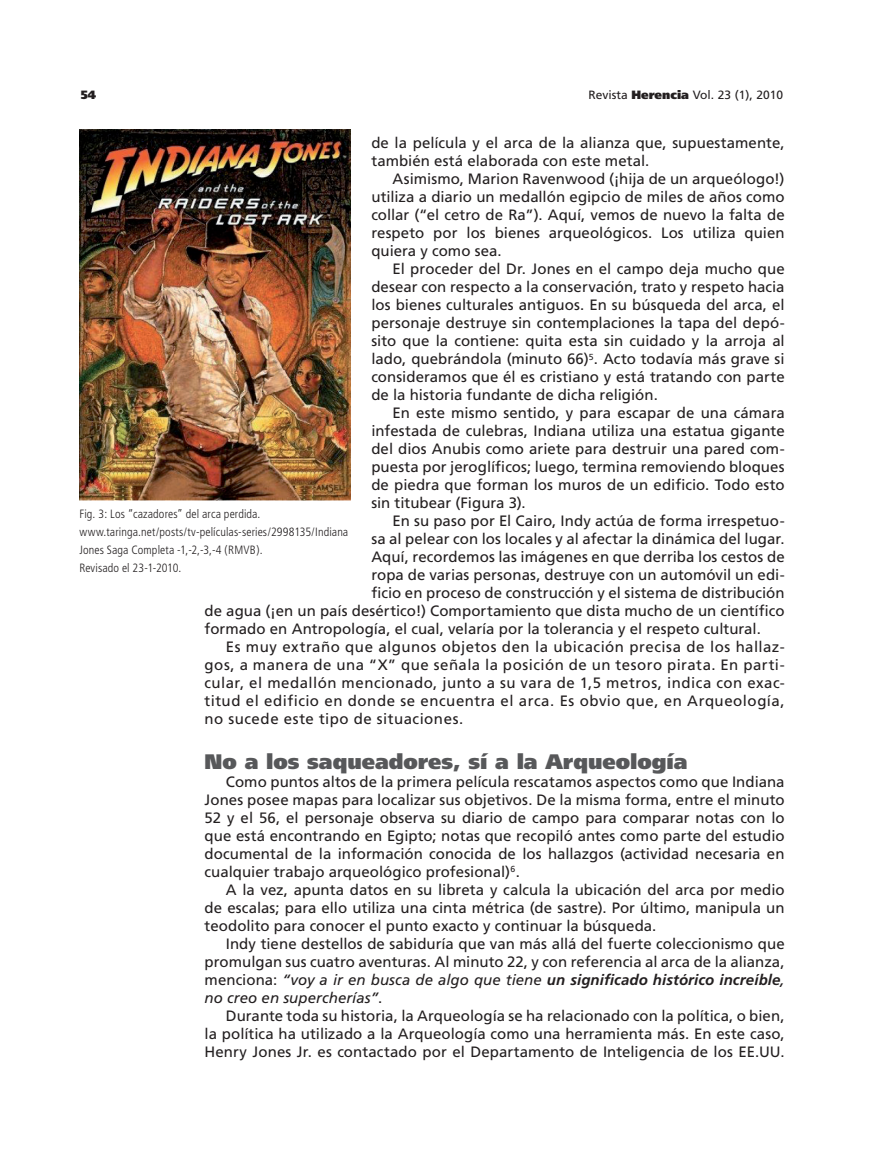
<style>
.page{position:relative;width:891px;height:1161px;background:#fff}
.page>*{position:absolute;margin:0;border:0;box-sizing:border-box;transform-origin:0 0}
.Subtítulos_del_artíc{font:900 21px "Frutiger";color:#57585a}
.Subtítulos_del_artíc-2{font:15px/18px "Frutiger";color:#231f20;text-align:justify}
.t1{font:300 condensed 12px/18px "Frutiger";letter-spacing:.01em;color:#231f20}
.t2{font:12px "Frutiger";color:#231f20}
.t3{font:900 12px "Frutiger";color:#231f20}
.s1{font-weight:900}
.s2{font-style:italic}
.s3{font-weight:700;font-style:italic}
</style>
<div class="page">
<img style="left:79px;top:130px;width:271px;height:370px">
<p class="t3" style="left:81px;top:87px;width:17px">54</p>
<p class="t2" style="left:588px;top:88px;width:196px">Revista <span class="s1">Herencia</span> Vol. 23 (1), 2010</p>
<p class="Subtítulos_del_artíc-2" style="left:371px;top:134px;width:415px">de la película y el arca de la alianza que, supuestamente, también está elaborada con este metal.</p>
<p class="Subtítulos_del_artíc-2" style="left:371px;top:170px;width:415px;text-indent:21px">Asimismo, Marion Ravenwood (¡hija de un arqueólogo!) utiliza a diario un medallón egipcio de miles de años como collar (“el cetro de Ra”). Aquí, vemos de nuevo la falta de respeto por los bienes arqueológicos. Los utiliza quien quiera y como sea.</p>
<p class="Subtítulos_del_artíc-2" style="left:371px;top:260px;width:415px;text-indent:21px">El proceder del Dr. Jones en el campo deja mucho que desear con respecto a la conservación, trato y respeto hacia los bienes culturales antiguos. En su búsqueda del arca, el personaje destruye sin contemplaciones la tapa del depó&shy;sito que la contiene: quita esta sin cuidado y la arroja al lado, quebrándola (minuto 66)<sup>5</sup>. Acto todavía más grave si consideramos que él es cristiano y está tratando con parte de la historia fundante de dicha religión.</p>
<p class="Subtítulos_del_artíc-2" style="left:371px;top:404px;width:415px;text-indent:21px">En este mismo sentido, y para escapar de una cámara infestada de culebras, Indiana utiliza una estatua gigante del dios Anubis como ariete para destruir una pared com&shy;puesta por jeroglíficos; luego, termina removiendo bloques de piedra que forman los muros de un edificio. Todo esto sin titubear (Figura 3).</p>
<p class="Subtítulos_del_artíc-2" style="left:393px;top:512px;width:394px">En su paso por El Cairo, Indy actúa de forma irrespetuo-</p>
<p class="Subtítulos_del_artíc-2" style="left:371px;top:530px;width:415px">sa al pelear con los locales y al afectar la dinámica del lugar.</p>
<p class="Subtítulos_del_artíc-2" style="left:371px;top:548px;width:415px">Aquí, recordemos las imágenes en que derriba los cestos de</p>
<p class="Subtítulos_del_artíc-2" style="left:371px;top:566px;width:415px">ropa de varias personas, destruye con un automóvil un edi-</p>
<p class="Subtítulos_del_artíc-2" style="left:371px;top:584px;width:415px">ficio en proceso de construcción y el sistema de distribución</p>
<p class="Subtítulos_del_artíc-2" style="left:205px;top:602px;width:582px">de agua (¡en un país desértico!) Comportamiento que dista mucho de un científico</p>
<p class="Subtítulos_del_artíc-2" style="left:205px;top:620px;width:558px">formado en Antropología, el cual, velaría por la tolerancia y el respeto cultural.</p>
<p class="Subtítulos_del_artíc-2" style="left:205px;top:638px;width:582px;text-indent:21px">Es muy extraño que algunos objetos den la ubicación precisa de los hallaz&shy;gos, a manera de una “X” que señala la posición de un tesoro pirata. En parti&shy;cular, el medallón mencionado, junto a su vara de 1,5 metros, indica con exac&shy;titud el edificio en donde se encuentra el arca. Es obvio que, en Arqueología, no sucede este tipo de situaciones.</p>
<p class="Subtítulos_del_artíc" style="left:205px;top:748px;width:484px">No a los saqueadores, sí a la Arqueología</p>
<p class="Subtítulos_del_artíc-2" style="left:205px;top:772px;width:582px;text-indent:21px">Como puntos altos de la primera película rescatamos aspectos como que Indiana Jones posee mapas para localizar sus objetivos. De la misma forma, entre el minuto 52 y el 56, el personaje observa su diario de campo para comparar notas con lo que está encontrando en Egipto; notas que recopiló antes como parte del estudio documental de la información conocida de los hallazgos (actividad necesaria en cualquier trabajo arqueológico profesional)<sup>6</sup>.</p>
<p class="Subtítulos_del_artíc-2" style="left:205px;top:880px;width:582px;text-indent:21px">A la vez, apunta datos en su libreta y calcula la ubicación del arca por medio de escalas; para ello utiliza una cinta métrica (de sastre). Por último, manipula un teodolito para conocer el punto exacto y continuar la búsqueda.</p>
<p class="Subtítulos_del_artíc-2" style="left:205px;top:934px;width:582px;text-indent:21px">Indy tiene destellos de sabiduría que van más allá del fuerte coleccionismo que promulgan sus cuatro aventuras. Al minuto 22, y con referencia al arca de la alianza, menciona: <span class="s2">“voy a ir en busca de algo que tiene</span> <span class="s3">un significado histórico increíble</span><span class="s2">, no creo en supercherías”</span>.</p>
<p class="Subtítulos_del_artíc-2" style="left:205px;top:1006px;width:582px;text-indent:21px">Durante toda su historia, la Arqueología se ha relacionado con la política, o bien, la política ha utilizado a la Arqueología como una herramienta más. En este caso, Henry Jones Jr. es contactado por el Departamento de Inteligencia de los EE.UU.</p>
<p class="t1" style="left:79px;top:505px;width:183px">Fig. 3: Los “cazadores” del arca perdida.</p>
<p class="t1" style="left:79px;top:523px;width:270px">www.taringa.net/posts/tv-películas-series/2998135/Indiana<br>Jones Saga Completa -1,-2,-3,-4 (RMVB).</p>
<p class="t1" style="left:79px;top:559px;width:104px">Revisado el 23-1-2010.</p>
</div>
